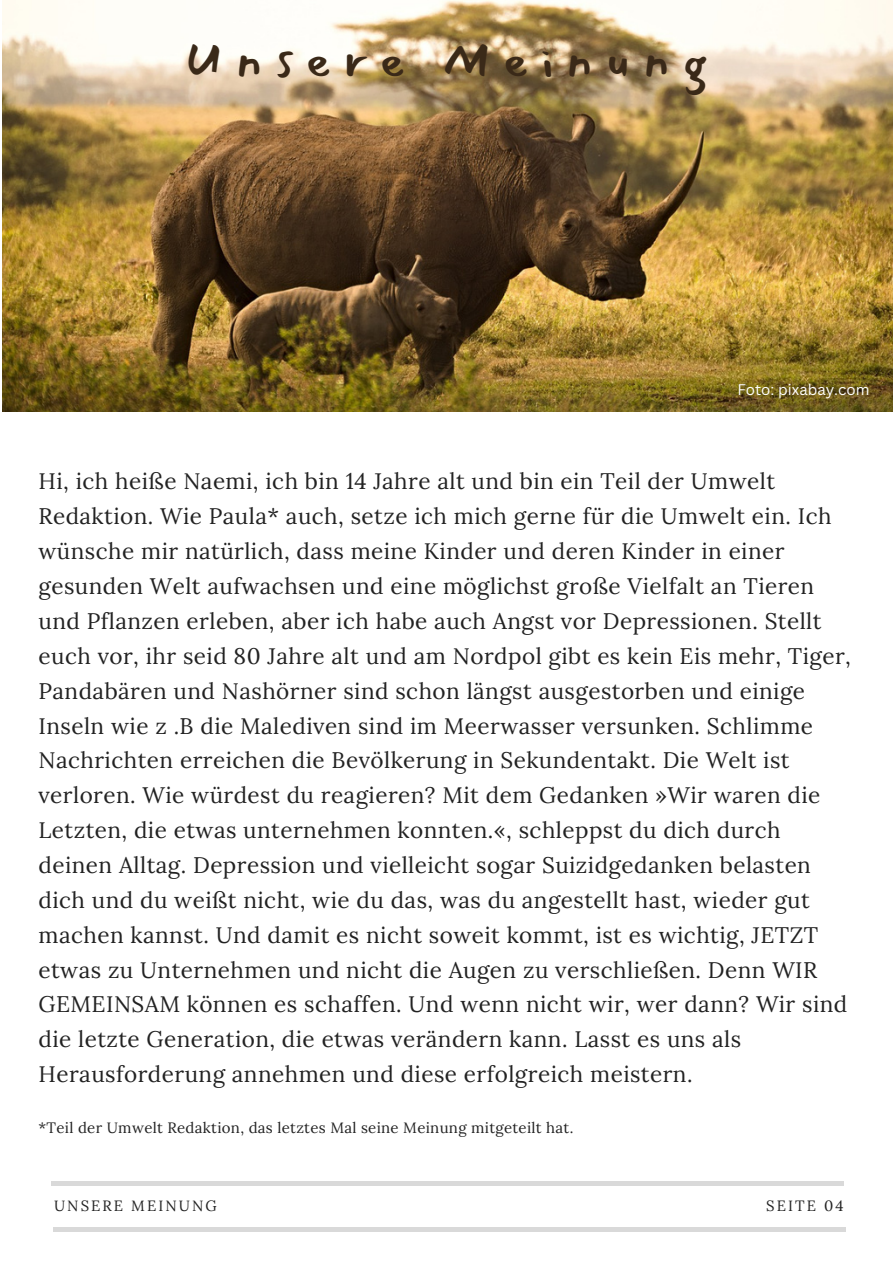
<style>
.page{position:relative;width:893px;height:1264px;background:#fff}
.page>*{position:absolute;margin:0;border:0;box-sizing:border-box;transform-origin:0 0}
.t1{font:48.3px "Mansalva";letter-spacing:.3em;color:#3a2918}
.t2{font:22.5px/34.8px "Lora";letter-spacing:.02em;color:#222}
.t3{font:15px "Lora";letter-spacing:.02em;color:#222}
.t4{font:15px "Canva Sans";color:#fff}
.t5{font:14.85px "Lora";letter-spacing:.14em;color:#222}
</style>
<div class="page">
<hr style="left:51px;top:1181px;width:792px;height:4px;background:#d9d9d9">
<hr style="left:53px;top:1227px;width:792px;height:3px;background:#000">
<img style="left:2px;top:0;width:890px;height:411px">
<p class="t1" style="left:186px;top:34px;width:522px">Unsere Meinung</p>
<p class="t4" style="left:737px;top:379px;width:133px">Foto: pixabay.com</p>
<p class="t2" style="left:38px;top:464px;width:813px">Hi, ich heiße Naemi, ich bin 14 Jahre alt und bin ein Teil der Umwelt Redaktion. Wie Paula* auch, setze ich mich gerne für die Umwelt ein. Ich wünsche mir natürlich, dass meine Kinder und deren Kinder in einer gesunden Welt aufwachsen und eine möglichst große Vielfalt an Tieren und Pflanzen erleben, aber ich habe auch Angst vor Depressionen. Stellt euch vor, ihr seid 80 Jahre alt und am Nordpol gibt es kein Eis mehr, Tiger, Pandabären und Nashörner sind schon längst ausgestorben und einige Inseln wie z .B die Malediven sind im Meerwasser versunken. Schlimme Nachrichten erreichen die Bevölkerung in Sekundentakt. Die Welt ist verloren. Wie würdest du reagieren? Mit dem Gedanken »Wir waren die Letzten, die etwas unternehmen konnten.«, schleppst du dich durch deinen Alltag. Depression und vielleicht sogar Suizidgedanken belasten dich und du weißt nicht, wie du das, was du angestellt hast, wieder gut machen kannst. Und damit es nicht soweit kommt, ist es wichtig, JETZT etwas zu Unternehmen und nicht die Augen zu verschließen. Denn WIR GEMEINSAM können es schaffen. Und wenn nicht wir, wer dann? Wir sind die letzte Generation, die etwas verändern kann. Lasst es uns als Herausforderung annehmen und diese erfolgreich meistern.</p>
<p class="t3" style="left:38px;top:1117px;width:536px">*Teil der Umwelt Redaktion, das letztes Mal seine Meinung mitgeteilt hat.</p>
<p class="t5" style="left:54px;top:1195px;width:164px">UNSERE MEINUNG</p>
<p class="t5" style="left:766px;top:1195px;width:79px">SEITE 04</p>
</div>
